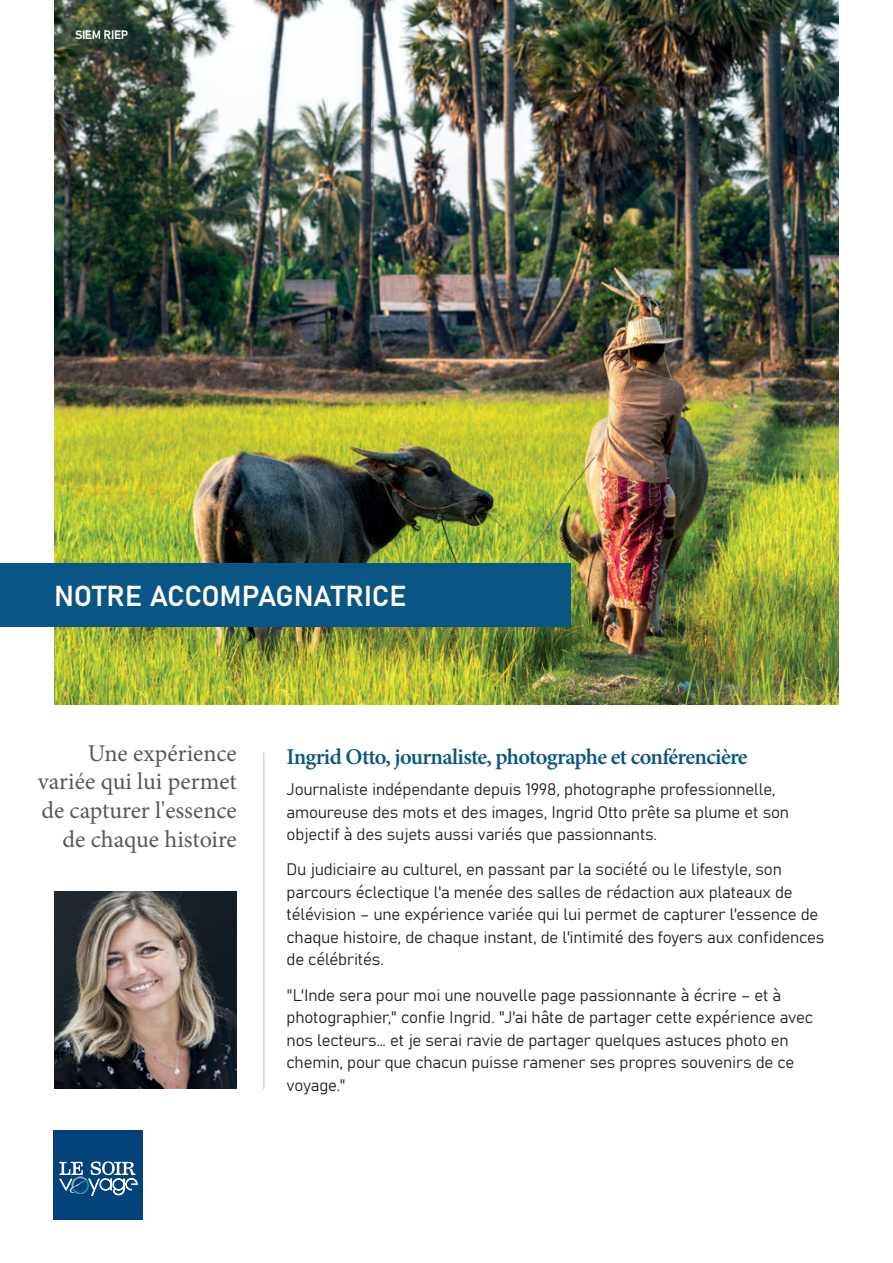
<style>
.page{position:relative;width:893px;height:1263px;background:#fff}
.page>*{position:absolute;margin:0;border:0;box-sizing:border-box;transform-origin:0 0}
.t1{font:28.5px "Bahnschrift";letter-spacing:-.01em;color:#fff}
.t2{font:24px/28.8px "Minion Pro";color:#57585a;text-align:right}
.t3{font:600 22.5px "Minion Pro";letter-spacing:-.03em;color:#095584}
.t4{font:16.5px/22.5px "Bahnschrift";letter-spacing:-.01em;color:#231f20}
.t5{font:12px "Bahnschrift";letter-spacing:-.03em;color:#fff}
</style>
<div class="page">
<img style="left:54px;top:0;width:785px;height:704px">
<img style="left:54px;top:891px;width:183px;height:198px">
<hr style="left:263px;top:753px;width:1px;height:336px;background:#bcbdc0">
<div style="left:0;top:563px;width:570px;height:64px;background:#095584"></div>
<div style="left:53px;top:1131px;width:89px;height:89px;background:#004279"></div>
<svg style="left:59px;top:1161px;width:79px;height:35px"></svg>
<p class="t5" style="left:75px;top:26px;width:55px">SIEM RIEP</p>
<h1 class="t1" style="left:54px;top:575px;width:354px">NOTRE ACCOMPAGNATRICE</h1>
<h2 class="t2" style="left:38px;top:739px;width:201px">Une expérience variée qui lui permet de capturer l'essence de chaque histoire</h2>
<h3 class="t3" style="left:287px;top:741px;width:463px">Ingrid Otto, journaliste, photographe et conférencière</h3>
<p class="t4" style="left:287px;top:777px;width:504px">Journaliste indépendante depuis 1998, photographe professionnelle, amoureuse des mots et des images, Ingrid Otto prête sa plume et son objectif à des sujets aussi variés que passionnants.</p>
<p class="t4" style="left:287px;top:857px;width:539px">Du judiciaire au culturel, en passant par la société ou le lifestyle, son parcours éclectique l'a menée des salles de rédaction aux plateaux de télévision – une expérience variée qui lui permet de capturer l'essence de chaque histoire, de chaque instant, de l'intimité des foyers aux confidences de célébrités.</p>
<p class="t4" style="left:287px;top:982px;width:528px">"L'Inde sera pour moi une nouvelle page passionnante à écrire – et à photographier," confie Ingrid. "J'ai hâte de partager cette expérience avec nos lecteurs… et je serai ravie de partager quelques astuces photo en chemin, pour que chacun puisse ramener ses propres souvenirs de ce voyage."</p>
</div>
